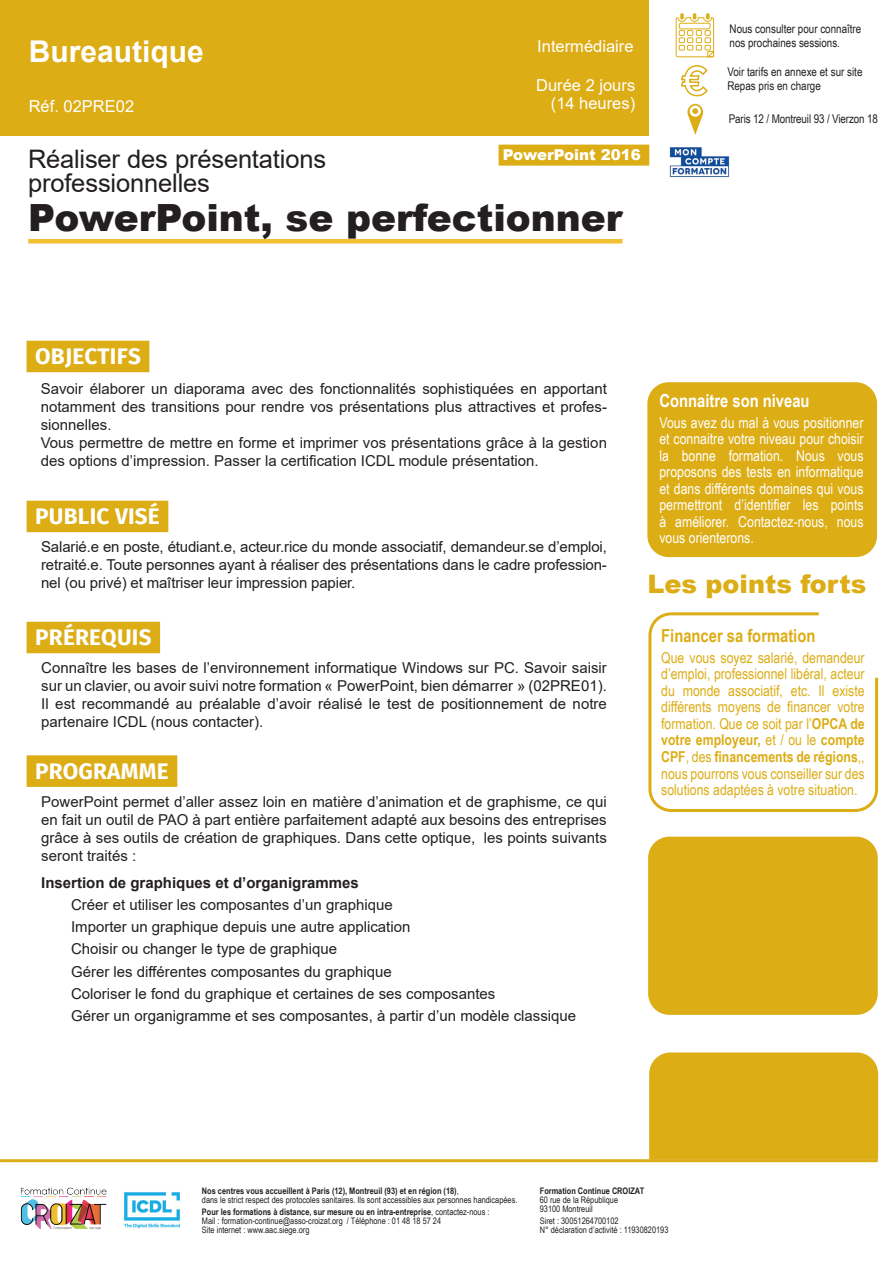
<style>
.page{position:relative;width:893px;height:1263px;background:#fff}
.page>*{position:absolute;margin:0;border:0;box-sizing:border-box;transform-origin:0 0}
.t1{font:900 37.5px "Arial";color:#231f20}
.t2{font:700 30px "Arial";color:#fff}
.t3{font:25.5px/24px "Arial";letter-spacing:-.005em;color:#231f20}
.t4{font:900 25.5px "Arial";color:#dcad15}
.t5{font:700 22.5px "Fira Sans";letter-spacing:.01em;color:#fff}
.t6{font:700 18px "Arial Narrow";color:#dcad15}
.t7{font:700 18px "Arial Narrow";color:#fff}
.t8{font:16.5px/18px "Arial";color:#fff;text-align:right}
.t9{font:15px/18px "Arial";color:#231f20;text-align:justify}
.t10{font:15px/16.5px "Arial Narrow";color:#dcad15;text-align:justify}
.t11{font:15px/16.5px "Arial Narrow";color:#fff;text-align:justify}
.t12{font:700 15px "Arial";color:#231f20}
.t13{font:900 15px "Arial";color:#fff}
.t14{font:12px/13.5px "Arial Narrow";color:#231f20}
.t15{font:9px/9px "Arial Narrow";color:#231f20}
.t16{font:700 9px "Arial Narrow";color:#231f20}
.s1{font-weight:700}
</style>
<div class="page">
<img style="left:20px;top:1187px;width:87px;height:42px">
<img style="left:124px;top:1192px;width:56px;height:37px">
<div style="left:0;top:0;width:648px;height:135px;background:#dcad15"></div>
<div style="left:27px;top:755px;width:150px;height:32px;background:#dcad15"></div>
<div style="left:27px;top:341px;width:122px;height:31px;background:#dcad15"></div>
<div style="left:27px;top:501px;width:141px;height:31px;background:#dcad15"></div>
<div style="left:27px;top:622px;width:133px;height:31px;background:#dcad15"></div>
<div style="left:499px;top:145px;width:150px;height:21px;background:#dcad15"></div>
<svg style="left:681px;top:65px;width:27px;height:32px"></svg>
<div style="left:676px;top:17px;width:38px;height:40px;border:1px solid #dcad15;border-radius:2px"></div>
<div style="left:679px;top:23px;width:31px;height:6px;border:1px solid #dcad15;border-radius:2px"></div>
<svg style="left:679px;top:30px;width:36px;height:28px"></svg>
<svg style="left:677px;top:13px;width:36px;height:9px"></svg>
<svg style="left:687px;top:104px;width:16px;height:31px"></svg>
<div style="left:691px;top:107px;width:8px;height:8px;background:#dcad15;border-radius:50%"></div>
<div style="left:690px;top:106px;width:11px;height:11px;border:3px solid #fff;border-radius:50%"></div>
<img style="left:669px;top:147px;width:61px;height:31px">
<hr style="left:0;top:1159px;width:878px;height:3px;background:#dcad15">
<div style="left:649px;top:1052px;width:229px;height:107px;background:#dcad15"></div>
<svg style="left:648px;top:612px;width:231px;height:200px"></svg>
<div style="left:647px;top:382px;width:230px;height:175px;background:#dcad15;border-radius:21px"></div>
<div style="left:648px;top:837px;width:230px;height:178px;background:#dcad15;border-radius:21px"></div>
<div style="left:28px;top:239px;width:594px;height:5px;background:#f3bf33"></div>
<h2 class="t2" style="left:29px;top:30px;width:177px">Bureautique</h2>
<p class="t8" style="left:29px;top:97px;width:107px">Réf. 02PRE02</p>
<p class="t8" style="left:537px;top:37px;width:98px">Intermédiaire</p>
<p class="t8" style="left:536px;top:76px;width:101px">Durée 2 jours (14 heures)</p>
<p class="t13" style="left:503px;top:144px;width:139px">PowerPoint 2016</p>
<h3 class="t3" style="left:28px;top:147px;width:299px">Réaliser des présentations professionnelles</h3>
<h1 class="t1" style="left:28px;top:190px;width:596px">PowerPoint, se perfectionner</h1>
<p class="t14" style="left:729px;top:22px;width:133px">Nous consulter pour connaître nos prochaines sessions.</p>
<p class="t14" style="left:727px;top:65px;width:137px">Voir tarifs en annexe et sur site<br>Repas pris en charge</p>
<p class="t14" style="left:729px;top:111px;width:151px">Paris 12 / Montreuil 93 / Vierzon 18</p>
<h3 class="t5" style="left:35px;top:340px;width:107px">OBJECTIFS</h3>
<p class="t9" style="left:41px;top:379px;width:568px;text-align:left">Savoir élaborer un diaporama avec des fonctionnalités sophistiquées en apportant notamment des transitions pour rendre vos présentations plus attractives et profes&shy;sionnelles.<br>Vous permettre de mettre en forme et imprimer vos présentations grâce à la gestion des options d’impression. Passer la certification ICDL module présentation.</p>
<h3 class="t5" style="left:35px;top:500px;width:126px">PUBLIC VISÉ</h3>
<p class="t9" style="left:41px;top:538px;width:567px">Salarié.e en poste, étudiant.e, acteur.rice du monde associatif, demandeur.se d’emploi, retraité.e. Toute personnes ayant à réaliser des présentations dans le cadre profession&shy;nel (ou privé) et maîtriser leur impression papier.</p>
<h3 class="t5" style="left:35px;top:621px;width:118px">PRÉREQUIS</h3>
<p class="t9" style="left:41px;top:658px;width:567px">Connaître les bases de l’environnement informatique Windows sur PC. Savoir saisir sur un clavier, ou avoir suivi notre formation « PowerPoint, bien démarrer » (02PRE01).<br>Il est recommandé au préalable d’avoir réalisé le test de positionnement de notre partenaire ICDL (nous contacter).</p>
<h3 class="t5" style="left:35px;top:755px;width:135px">PROGRAMME</h3>
<p class="t9" style="left:41px;top:793px;width:567px">PowerPoint permet d’aller assez loin en matière d’animation et de graphisme, ce qui en fait un outil de PAO à part entière parfaitement adapté aux besoins des entreprises grâce à ses outils de création de graphiques. Dans cette optique, les points suivants seront traités :</p>
<p class="t12" style="left:41px;top:872px;width:319px">Insertion de graphiques et d’organigrammes</p>
<p class="t9" style="left:71px;top:893px;width:507px;line-height:22.2px;text-align:left">Créer et utiliser les composantes d’un graphique<br>Importer un graphique depuis une autre application<br>Choisir ou changer le type de graphique<br>Gérer les différentes composantes du graphique<br>Coloriser le fond du graphique et certaines de ses composantes<br>Gérer un organigramme et ses composantes, à partir d’un modèle classique</p>
<p class="t7" style="left:659px;top:387px;width:152px">Connaitre son niveau</p>
<p class="t11" style="left:659px;top:413px;width:206px">Vous avez du mal à vous positionner et connaitre votre niveau pour choisir la bonne formation. Nous vous proposons des tests en informatique et dans différents domaines qui vous permettront d’identifier les points à améliorer. Contactez-nous, nous vous orienterons.</p>
<h3 class="t4" style="left:647px;top:565px;width:220px">Les points forts</h3>
<p class="t6" style="left:661px;top:622px;width:156px">Financer sa formation</p>
<p class="t10" style="left:661px;top:649px;width:205px">Que vous soyez salarié, demandeur d’emploi, professionnel libéral, acteur du monde associatif, etc. Il existe différents moyens de financer votre formation. Que ce soit par l’<span class="s1">OPCA de votre employeur,</span> et / ou le <span class="s1">compte CPF</span>, des <span class="s1">financements de régions</span>,, nous pourrons vous conseiller sur des solutions adaptées à votre situation.</p>
<p class="t15" style="left:202px;top:1186px;width:317px"><span class="s1">Nos centres vous accueillent à Paris (12), Montreuil (93) et en région (18)</span>,<br>dans le strict respect des protocoles sanitaires. Ils sont accessibles aux personnes handicapées.</p>
<p class="t15" style="left:202px;top:1207px;width:289px"><span class="s1">Pour les formations à distance, sur mesure ou en intra-entreprise</span>, contactez-nous :<br>Mail : formation-continue@asso-croizat.org / Téléphone : 01 48 18 57 24<br>Site internet : www.aac.siege.org</p>
<p class="t16" style="left:540px;top:1184px;width:106px">Formation Continue CROIZAT</p>
<p class="t15" style="left:540px;top:1195px;width:80px">60 rue de la République<br>93100 Montreuil</p>
<p class="t15" style="left:540px;top:1216px;width:130px">Siret : 30051264700102<br>N° déclaration d’activité : 11930820193</p>
</div>
